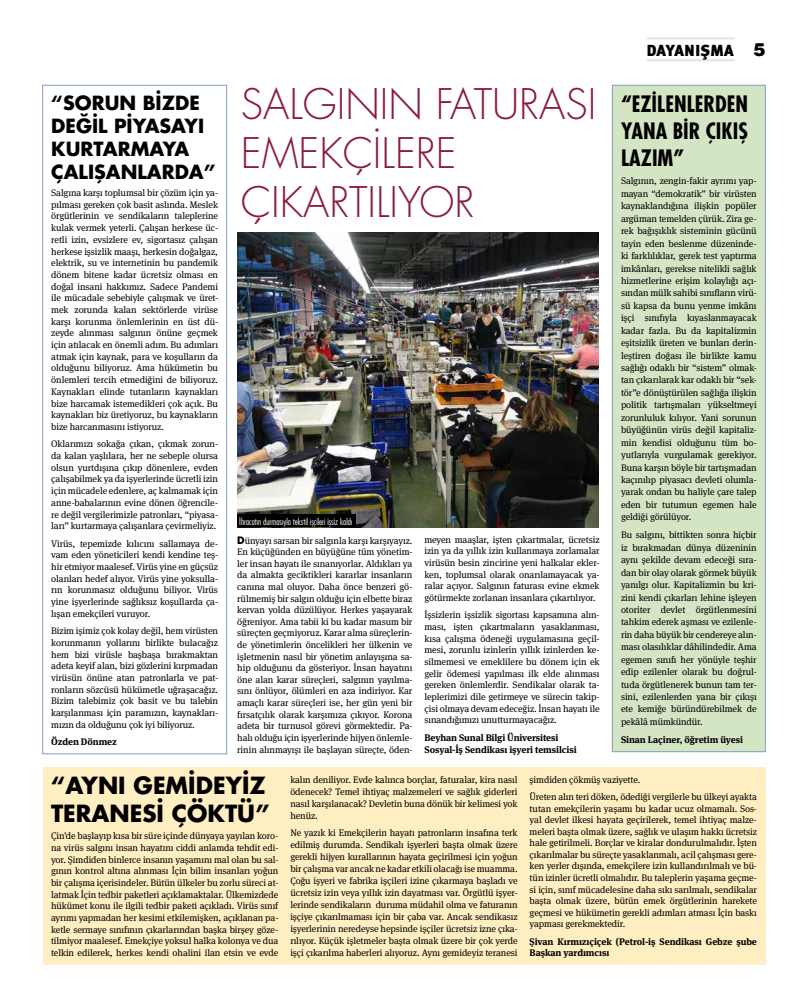
<style>
.page{position:relative;width:808px;height:993px;background:#fff}
.page>*{position:absolute;margin:0;border:0;box-sizing:border-box;transform-origin:0 0}
.t1{font:41px/49.2px "Futura Light Tr";color:#8a1b47}
.t2{font:23px/27.8px "Futura Bold Tr";color:#000}
.t3{font:22px/27.3px "Futura Cond Bold Tr";color:#000;text-align:justify}
.t4{font:19px/23px "Futura Bold Tr";color:#000}
.t5{font:16px "Meta Black Tr";color:#000}
.t6{font:9.5px/11.7px "Meta Serif Pro";letter-spacing:-.01em;color:#000;text-align:justify}
.t7{font:700 9.5px/11.7px "Meta Serif Pro";letter-spacing:-.01em;color:#000}
.t8{font:9px "Futura Cond Light Tr";color:#fff}
.s1{font-family:"Futura Bold Tr";font-size:10px}
.s2{font-family:"Helvetica Black Tr";font-size:18px}
</style>
<div class="page">
<hr style="left:646px;top:37px;width:88px;height:2px;background:#e3e3e3">
<hr style="left:646px;top:59px;width:88px;height:2px;background:#e3e3e3">
<div style="left:612px;top:85px;width:153px;height:666px;background:#d4e5c4"></div>
<div style="left:612px;top:85px;width:153px;height:666px;border:1px solid #809ec0"></div>
<div style="left:43px;top:766px;width:722px;height:198px;background:#ffeec2"></div>
<div style="left:43px;top:85px;width:184px;height:668px;border:1px solid #809ec0"></div>
<img style="left:237px;top:232px;width:362px;height:295px">
<div style="left:237px;top:514px;width:119px;height:13px;background:#000"></div>
<h3 class="t4" style="left:51px;top:90px;width:166px">“SORUN BİZDE<br>DEĞİL PİYASAYI<br>KURTARMAYA<br>ÇALIŞANLARDA”</h3>
<p class="t6" style="left:51px;top:186px;width:168px">Salgına karşı toplumsal bir çözüm için ya&shy;pılması gereken çok basit aslında. Meslek örgütlerinin ve sendikaların taleplerine kulak vermek yeterli. Çalışan herkese üc&shy;retli izin, evsizlere ev, sigortasız çalışan herkese işsizlik maaşı, herkesin doğalgaz, elektrik, su ve internetinin bu pandemik dönem bitene kadar ücretsiz olması en doğal insani hakkımız. Sadece Pandemi ile mücadale sebebiyle çalışmak ve üret&shy;mek zorunda kalan sektörlerde virüse karşı korunma önlemlerinin en üst dü&shy;zeyde alınması salgının önüne geçmek için atılacak en önemli adım. Bu adımları atmak için kaynak, para ve koşulların da olduğunu biliyoruz. Ama hükümetin bu önlemleri tercih etmediğini de biliyoruz.<br>Kaynakları elinde tutanların kaynakları bize harcamak istemedikleri çok açık. Bu kaynakları biz üretiyoruz, bu kaynakların bize harcanmasını istiyoruz.</p>
<p class="t6" style="left:51px;top:437px;width:168px">Oklarımızı sokağa çıkan, çıkmak zorun&shy;da kalan yaşlılara, her ne sebeple olursa olsun yurtdışına çıkıp dönenlere, evden çalışabilmek ya da işyerlerinde ücretli izin için mücadele edenlere, aç kalmamak için anne-babalarının evine dönen öğrencile&shy;re değil vergilerimizle patronları, “piyasa&shy;ları” kurtarmaya çalışanlara çevirmeliyiz.</p>
<p class="t6" style="left:51px;top:536px;width:168px">Virüs, tepemizde kılıcını sallamaya de&shy;vam eden yöneticileri kendi kendine teş&shy;hir etmiyor maalesef. Virüs yine en güçsüz olanları hedef alıyor. Virüs yine yoksulla&shy;rın korunmasız olduğunu biliyor. Virüs yine işyerlerinde sağlıksız koşullarda ça&shy;lışan emekçileri vuruyor.</p>
<p class="t6" style="left:51px;top:624px;width:168px">Bizim işimiz çok kolay değil, hem virüsten korunmanın yollarını birlikte bulacağız hem bizi virüsle başbaşa bırakmaktan adeta keyif alan, bizi gözlerini kırpmadan virüsün önüne atan patronlarla ve pat&shy;ronların sözcüsü hükümetle uğraşacağız.<br>Bizim talebimiz çok basit ve bu talebin karşılanması için paramızın, kaynakları&shy;mızın da olduğunu çok iyi biliyoruz.</p>
<p class="t7" style="left:51px;top:734px;width:67px">Özden Dönmez</p>
<h1 class="t1" style="left:241px;top:80px;width:357px">SALGININ FATURASI<br>EMEKÇİLERE<br>ÇIKARTILIYOR</h1>
<p class="t8" style="left:239px;top:515px;width:114px">İhracatın durmasıyla tekstil işçileri işsiz kaldı</p>
<p class="t6" style="left:237px;top:533px;width:177px"><span class="s1">D</span>ünyayı sarsan bir salgınla karşı karşıyayız.<br>En küçüğünden en büyüğüne tüm yönetim&shy;ler insan hayatı ile sınanıyorlar. Aldıkları ya da almakta geciktikleri kararlar insanların canına mal oluyor. Daha önce benzeri gö&shy;rülmemiş bir salgın olduğu için elbette biraz kervan yolda düzülüyor. Herkes yaşayarak öğreniyor. Ama tabii ki bu kadar masum bir süreçten geçmiyoruz. Karar alma süreçlerin&shy;de yönetimlerin öncelikleri her ülkenin ve işletmenin nasıl bir yönetim anlayışına sa&shy;hip olduğunu da gösteriyor. İnsan hayatını öne alan karar süreçleri, salgının yayılma&shy;sını önlüyor, ölümleri en aza indiriyor. Kar amaçlı karar süreçleri ise, her gün yeni bir fırsatçılık olarak karşımıza çıkıyor. Korona adeta bir turnusol görevi görmektedir. Pa&shy;halı olduğu için işyerlerinde hijyen önlemle&shy;rinin alınmayışı ile başlayan süreçte, öden-</p>
<p class="t6" style="left:424px;top:533px;width:177px">meyen maaşlar, işten çıkartmalar, ücretsiz izin ya da yıllık izin kullanmaya zorlamalar virüsün besin zincirine yeni halkalar ekler&shy;ken, toplumsal olarak onarılamayacak ya&shy;ralar açıyor. Salgının faturası evine ekmek götürmekte zorlanan insanlara çıkartılıyor.</p>
<p class="t6" style="left:424px;top:608px;width:177px">İşsizlerin işsizlik sigortası kapsamına alın&shy;ması, işten çıkartmaların yasaklanması, kısa çalışma ödeneği uygulamasına geçil&shy;mesi, zorunlu izinlerin yıllık izinlerden ke&shy;silmemesi ve emeklilere bu dönem için ek gelir ödemesi yapılması ilk elde alınması gereken önlemlerdir. Sendikalar olarak ta&shy;leplerimizi dile getirmeye ve sürecin takip&shy;çisi olmaya devam edeceğiz. İnsan hayatı ile sınandığımızı unutturmayacağız.</p>
<p class="t7" style="left:424px;top:730px;width:154px">Beyhan Sunal Bilgi Üniversitesi<br>Sosyal-İş Sendikası işyeri temsilcisi</p>
<h3 class="t5" style="left:646px;top:41px;width:121px">DAYANIŞMA <span class="s2">5</span></h3>
<h3 class="t3" style="left:621px;top:90px;width:129px">“EZİLENLERDEN YANA BİR ÇIKIŞ LAZIM”</h3>
<p class="t6" style="left:621px;top:174px;width:137px;line-height:12.4px">Salgının, zengin-fakir ayrımı yap&shy;mayan “demokratik” bir virüsten kaynaklandığına ilişkin popüler argüman temelden çürük. Zira ge&shy;rek bağışıklık sisteminin gücünü tayin eden beslenme düzeninde&shy;ki farklılıklar, gerek test yaptırma imkânları, gerekse nitelikli sağlık hizmetlerine erişim kolaylığı açı&shy;sından mülk sahibi sınıfların virü&shy;sü kapsa da bunu yenme imkânı işçi sınıfıyla kıyaslanmayacak kadar fazla. Bu da kapitalizmin eşitsizlik üreten ve bunları derin&shy;leştiren doğası ile birlikte kamu sağlığı odaklı bir “sistem” olmak&shy;tan çıkarılarak kar odaklı bir “sek&shy;tör”e dönüştürülen sağlığa ilişkin politik tartışmaları yükseltmeyi zorunluluk kılıyor. Yani sorunun büyüğünün virüs değil kapitaliz&shy;min kendisi olduğunu tüm bo&shy;yutlarıyla vurgulamak gerekiyor.<br>Buna karşın böyle bir tartışmadan kaçınılıp piyasacı devleti olumla&shy;yarak ondan bu haliyle çare talep eden bir tutumun egemen hale geldiği görülüyor.</p>
<p class="t6" style="left:621px;top:528px;width:137px;line-height:12.4px">Bu salgını, bittikten sonra hiçbir iz bırakmadan dünya düzeninin aynı şekilde devam edeceği sıra&shy;dan bir olay olarak görmek büyük yanılgı olur. Kapitalizmin bu kri&shy;zini kendi çıkarları lehine işleyen otoriter devlet örgütlenmesini tahkim ederek aşması ve ezilenle&shy;rin daha büyük bir cendereye alın&shy;ması olasılıklar dâhilindedir. Ama egemen sınıfı her yönüyle teşhir edip ezilenler olarak bu doğrul&shy;tuda örgütlenerek bunun tam ter&shy;sini, ezilenlerden yana bir çıkışı ete kemiğe büründürebilmek de pekâlâ mümkündür.</p>
<p class="t7" style="left:621px;top:732px;width:124px">Sinan Laçiner, öğretim üyesi</p>
<h2 class="t2" style="left:51px;top:770px;width:220px">“AYNI GEMİDEYİZ<br>TERANESİ ÇÖKTÜ”</h2>
<p class="t6" style="left:51px;top:829px;width:229px">Çin’de başlayıp kısa bir süre içinde dünyaya yayılan koro&shy;na virüs salgını insan hayatını ciddi anlamda tehdit edi&shy;yor. Şimdiden binlerce insanın yaşamını mal olan bu sal&shy;gının kontrol altına alınması İçin bilim insanları yoğun bir çalışma içerisindeler. Bütün ülkeler bu zorlu süreci at&shy;latmak İçin tedbir paketleri açıklamaktalar. Ülkemizdede hükümet konu ile ilgili tedbir paketi açıkladı. Virüs sınıf ayrımı yapmadan her kesimi etkilemişken, açıklanan pa&shy;ketle sermaye sınıfının çıkarlarından başka birşey göze&shy;tilmiyor maalesef. Emekçiye yoksul halka kolonya ve dua telkin edilerek, herkes kendi ohalini ilan etsin ve evde</p>
<p class="t6" style="left:290px;top:772px;width:229px;line-height:12px">kalın deniliyor. Evde kalınca borçlar, faturalar, kira nasıl ödenecek? Temel ihtiyaç malzemeleri ve sağlık giderleri nasıl karşılanacak? Devletin buna dönük bir kelimesi yok henüz.</p>
<p class="t6" style="left:290px;top:826px;width:229px;line-height:12px">Ne yazık ki Emekçilerin hayatı patronların insafına terk edilmiş durumda. Sendikalı işyerleri başta olmak üzere gerekli hijyen kurallarının hayata geçirilmesi için yoğun bir çalışma var ancak ne kadar etkili olacağı ise muamma.<br>Çoğu işyeri ve fabrika işçileri izine çıkarmaya başladı ve ücretsiz izin veya yıllık izin dayatması var. Örgütlü işyer&shy;lerinde sendikaların duruma müdahil olma ve faturanın işçiye çıkarılmaması için bir çaba var. Ancak sendikasız işyerlerinin neredeyse hepsinde işçiler ücretsiz izne çıka&shy;rılıyor. Küçük işletmeler başta olmak üzere bir çok yerde işçi çıkarılma haberleri alıyoruz. Aynı gemideyiz teranesi</p>
<p class="t6" style="left:530px;top:770px;width:229px;line-height:17.2px">şimdiden çökmüş vaziyette.<br>Üreten alın teri döken, ödediği vergilerle bu ülkeyi ayakta</p>
<p class="t6" style="left:530px;top:801px;width:229px">tutan emekçilerin yaşamı bu kadar ucuz olmamalı. Sos&shy;yal devlet ilkesi hayata geçirilerek, temel ihtiyaç malze&shy;meleri başta olmak üzere, sağlık ve ulaşım hakkı ücretsiz hale getirilmeli. Borçlar ve kiralar dondurulmalıdır. İşten çıkarılmalar bu süreçte yasaklanmalı, acil çalışması gere&shy;ken yerler dışında, emekçilere izin kullandırılmalı ve bü&shy;tün izinler ücretli olmalıdır. Bu taleplerin yaşama geçme&shy;si için, sınıf mücadelesine daha sıkı sarılmalı, sendikalar başta olmak üzere, bütün emek örgütlerinin harekete geçmesi ve hükümetin gerekli adımları atması İçin baskı yapması gerekmektedir.</p>
<p class="t7" style="left:530px;top:934px;width:229px">Şivan Kırmızıçiçek (Petrol-iş Sendikası Gebze şube<br>Başkan yardımcısı</p>
</div>
